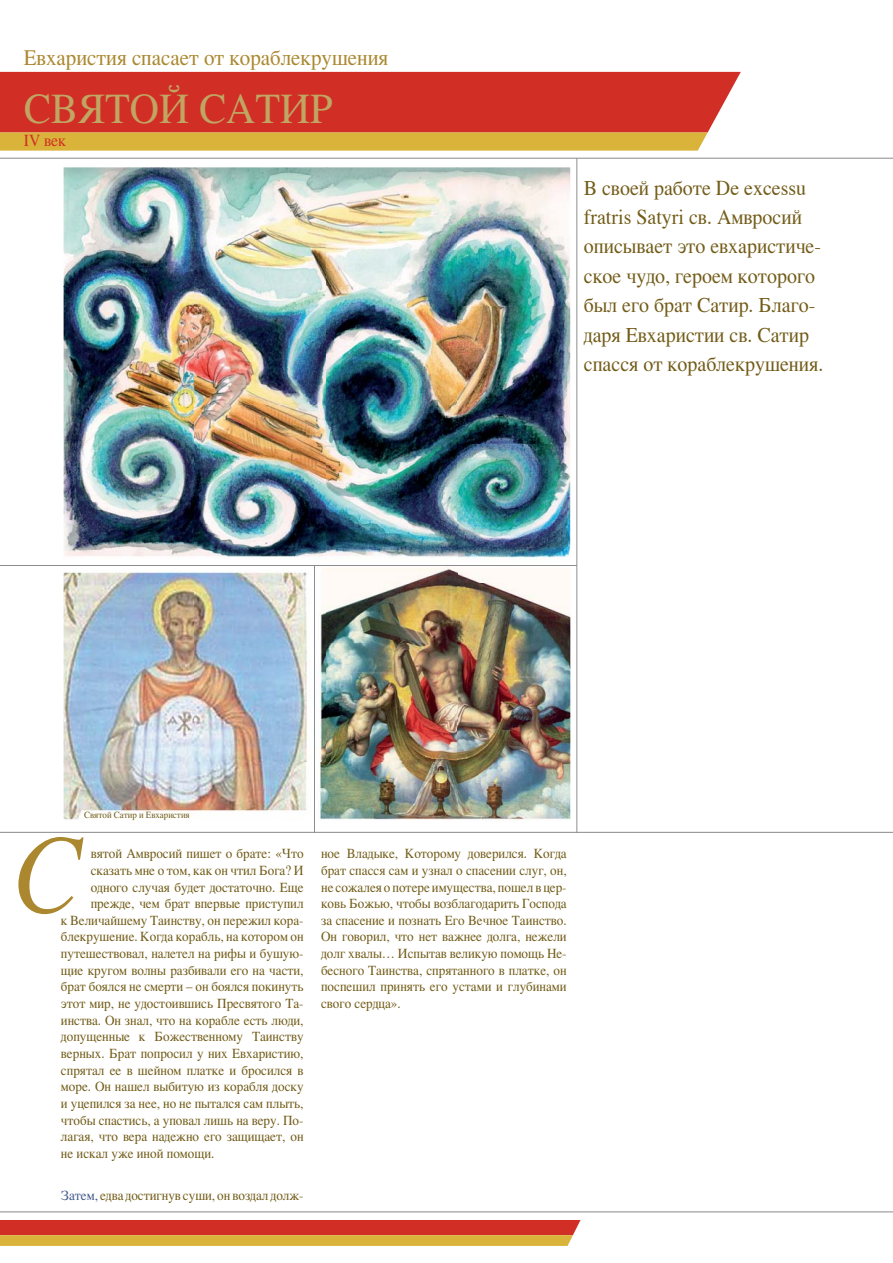
<style>
.page{position:relative;width:893px;height:1263px;background:#fff}
.page>*{position:absolute;margin:0;border:0;box-sizing:border-box;transform-origin:0 0}
.t1{font:italic 111px "Times";color:#ab882f;scale:.95 1}
.t2{font:42.75px "Times";color:#c1a562;scale:.95 1}
.t3{font:22.2px "Times";color:#ab882f;scale:.95 1}
.t4{font:21.15px/29.4px "Times";color:#725c18;scale:.95 1}
.t5{font:16.65px "Times";color:#d12d26;scale:.95 1}
.t6{font:13.8px/16.6px "Times";color:#725c18;text-align:justify;scale:.95 1}
.t7{font:9.45px "Times";color:#725c18;scale:.95 1}
.s1{color:#405689}
</style>
<div class="page">
<hr style="left:314px;top:566px;width:1px;height:267px;background:#8a8c8e">
<hr style="left:576px;top:158px;width:1px;height:675px;background:#8a8c8e">
<hr style="left:0;top:1212px;width:893px;height:1px;background:#8a8c8e">
<hr style="left:0;top:158px;width:893px;height:1px;background:#8a8c8e">
<hr style="left:0;top:565px;width:577px;height:1px;background:#8a8c8e">
<hr style="left:0;top:832px;width:893px;height:1px;background:#8a8c8e">
<div style="left:0;top:72px;width:741px;height:61px;background:#d12f26"></div>
<div style="left:0;top:133px;width:708px;height:18px;background:#d9b33a"></div>
<svg style="left:0;top:1220px;width:580px;height:26px;background:#d56832"></svg>
<img style="left:64px;top:167px;width:506px;height:653px">
<img style="left:314px;top:566px;width:1px;height:254px">
<img style="left:64px;top:565px;width:506px;height:1px">
<h3 class="t3" style="left:24px;top:49px;width:385px">Евхаристия спасает от кораблекрушения</h3>
<h2 class="t2" style="left:24px;top:91px;width:326px">СВЯТОЙ САТИР</h2>
<p class="t5" style="left:24px;top:133px;width:46px">IV век</p>
<h3 class="t4" style="left:584px;top:175px;width:254px">В своей работе De excessu fratris Satyri св. Амвросий описывает это евхаристиче&shy;ское чудо, героем которого был его брат Сатир. Благо&shy;даря Евхаристии св. Сатир спасся от кораблекрушения.</h3>
<p class="t7" style="left:84px;top:811px;width:112px">Святой Сатир и Евхаристия</p>
<h1 class="t1" style="left:13px;top:828px;width:75px">С</h1>
<p class="t6" style="left:91px;top:846px;width:226px">вятой Амвросий пишет о брате: «Что</p>
<p class="t6" style="left:91px;top:863px;width:226px">сказать мне о том, как он чтил Бога? И</p>
<p class="t6" style="left:91px;top:880px;width:226px">одного случая будет достаточно. Еще</p>
<p class="t6" style="left:91px;top:896px;width:226px">прежде, чем брат впервые приступил</p>
<p class="t6" style="left:61px;top:913px;width:257px">к Величайшему Таинству, он пережил кора-</p>
<p class="t6" style="left:61px;top:930px;width:257px">блекрушение. Когда корабль, на котором он</p>
<p class="t6" style="left:61px;top:946px;width:257px">путешествовал, налетел на рифы и бушую-</p>
<p class="t6" style="left:61px;top:963px;width:257px">щие кругом волны разбивали его на части,</p>
<p class="t6" style="left:61px;top:980px;width:257px">брат боялся не смерти – он боялся покинуть</p>
<p class="t6" style="left:61px;top:996px;width:257px">этот мир, не удостоившись Пресвятого Та-</p>
<p class="t6" style="left:61px;top:1013px;width:257px">инства. Он знал, что на корабле есть люди,</p>
<p class="t6" style="left:61px;top:1030px;width:257px">допущенные к Божественному Таинству</p>
<p class="t6" style="left:61px;top:1046px;width:257px">верных. Брат попросил у них Евхаристию,</p>
<p class="t6" style="left:61px;top:1063px;width:257px">спрятал ее в шейном платке и бросился в</p>
<p class="t6" style="left:61px;top:1080px;width:257px">море. Он нашел выбитую из корабля доску</p>
<p class="t6" style="left:61px;top:1096px;width:257px">и уцепился за нее, но не пытался сам плыть,</p>
<p class="t6" style="left:61px;top:1113px;width:257px">чтобы спастись, а уповал лишь на веру. По-</p>
<p class="t6" style="left:61px;top:1129px;width:257px">лагая, что вера надежно его защищает, он</p>
<p class="t6" style="left:61px;top:1146px;width:163px">не искал уже иной помощи.</p>
<p class="t6" style="left:61px;top:1188px;width:257px"><span class="s1">Затем,</span> едва достигнув суши, он воздал долж-</p>
<p class="t6" style="left:321px;top:846px;width:260px">ное Владыке, Которому доверился. Когда брат спасся сам и узнал о спасении слуг, он, не сожалея о потере имущества, пошел в цер&shy;ковь Божью, чтобы возблагодарить Господа за спасение и познать Его Вечное Таинство.<br>Он говорил, что нет важнее долга, нежели долг хвалы… Испытав великую помощь Не&shy;бесного Таинства, спрятанного в платке, он поспешил принять его устами и глубинами свого сердца».</p>
</div>
